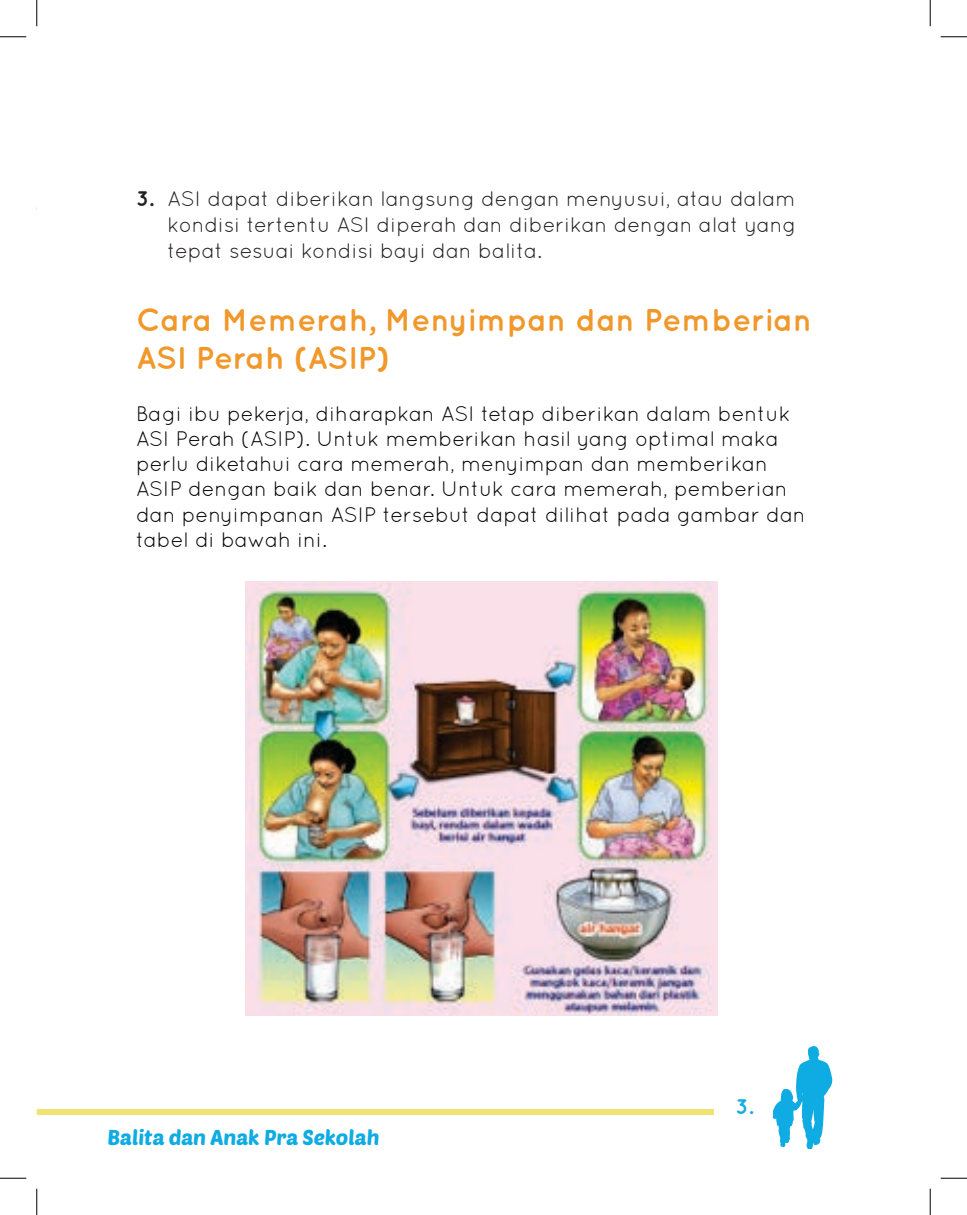
<style>
.page{position:relative;width:967px;height:1215px;background:#fff}
.page>*{position:absolute;margin:0;border:0;box-sizing:border-box;transform-origin:0 0}
.t1{font:700 31.5px/37.8px "Quicksand";color:#f1982b}
.t2{font:21px/25.2px "Quicksand";color:#040503}
.t3{font:21px/26.2px "Quicksand";color:#231f20;text-align:justify}
.t4{font:21px "Poetsen One";color:#0fabe3}
.t5{font:700 21px "Quicksand";color:#0fabe3}
.s1{font-weight:700}
</style>
<div class="page">
<div style="left:37px;top:1108px;width:676px;height:6px;background:#f2e272"></div>
<svg style="left:772px;top:1046px;width:60px;height:102px"></svg>
<img style="left:246px;top:581px;width:471px;height:434px">
<svg style="left:0;top:36px;width:26px;height:1px"></svg>
<svg style="left:940px;top:36px;width:26px;height:1px"></svg>
<svg style="left:0;top:1177px;width:26px;height:1px"></svg>
<svg style="left:940px;top:1177px;width:26px;height:1px"></svg>
<svg style="left:36px;top:0;width:1px;height:26px"></svg>
<svg style="left:36px;top:1188px;width:1px;height:26px"></svg>
<svg style="left:929px;top:0;width:1px;height:26px"></svg>
<svg style="left:929px;top:1188px;width:1px;height:26px"></svg>
<p class="t3" style="left:167px;top:185px;width:630px;text-indent:-32px"><span class="s1">3.</span> ASI dapat diberikan langsung dengan menyusui, atau dalam kondisi tertentu ASI diperah dan diberikan dengan alat yang tepat sesuai kondisi bayi dan balita.</p>
<h1 class="t1" style="left:136px;top:300px;width:677px">Cara Memerah, Menyimpan dan Pemberian<br>ASI Perah (ASIP)</h1>
<p class="t2" style="left:136px;top:400px;width:671px">Bagi ibu pekerja, diharapkan ASI tetap diberikan dalam bentuk ASI Perah (ASIP). Untuk memberikan hasil yang optimal maka perlu diketahui cara memerah, menyimpan dan memberikan ASIP dengan baik dan benar. Untuk cara memerah, pemberian dan penyimpanan ASIP tersebut dapat dilihat pada gambar dan tabel di bawah ini.</p>
<p class="t4" style="left:107px;top:1123px;width:273px">Balita dan Anak Pra Sekolah</p>
<p class="t5" style="left:735px;top:1093px;width:19px">3.</p>
</div>
